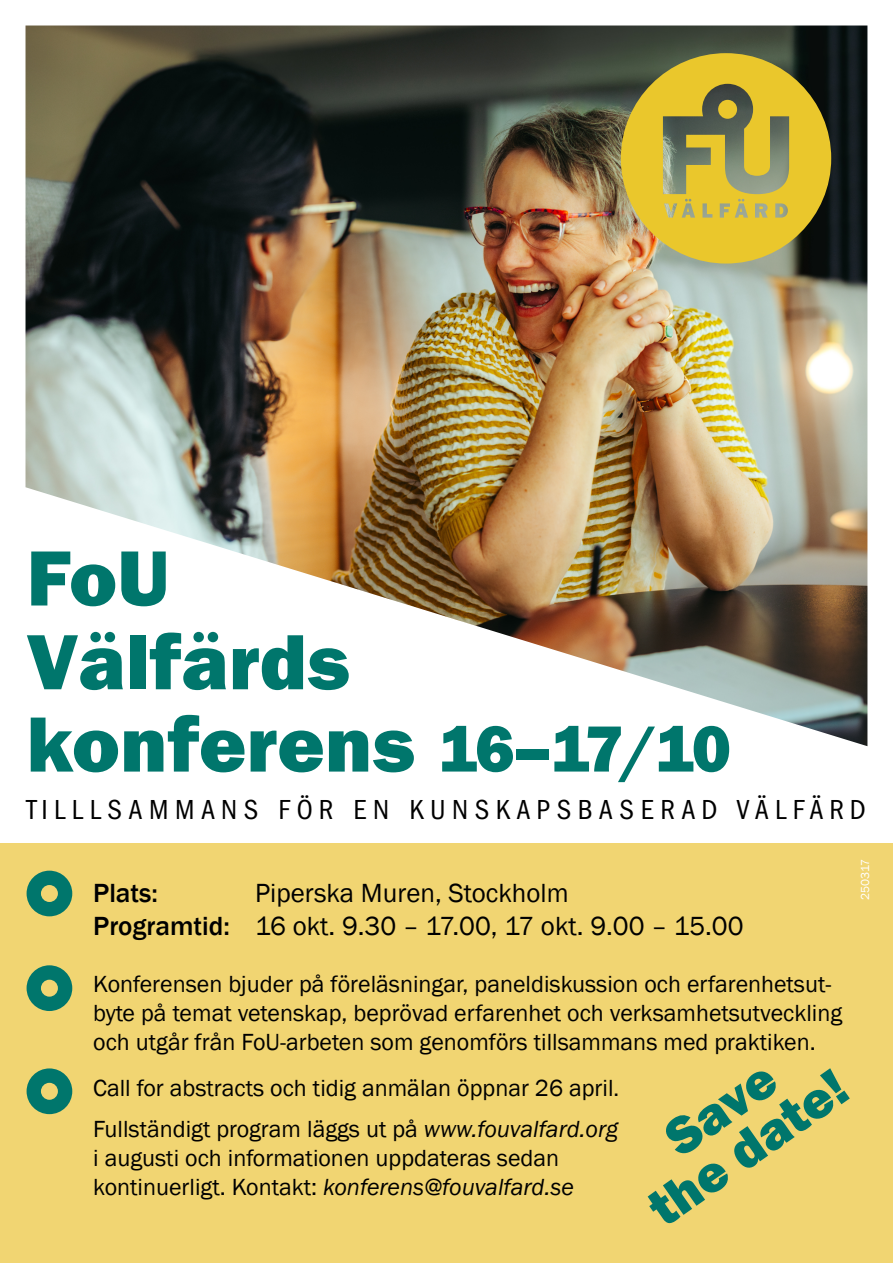
<style>
.page{position:relative;width:893px;height:1263px;background:#fff}
.page>*{position:absolute;margin:0;border:0;box-sizing:border-box;transform-origin:0 0}
.t1{font:800 81px/83.1px "Franklin Gothic";color:#00766c}
.t2{font:800 54px/48px "Franklin Gothic";color:#00766c;text-align:center}
.t3{font:condensed 28.5px "Franklin Gothic LT Pro";letter-spacing:.23em;color:#000}
.t4{font:27px/32.4px "Franklin Gothic";color:#000;text-align:center}
.t5{font:500 27px "Franklin Gothic";color:#000}
.t6{font:24px/28.8px "Franklin Gothic";color:#000}
.t7{font:12px "Franklin Gothic";color:#fff}
.s1{font-size:67.5px}
.s2{font-weight:500}
.s3{font-size:22.5px}
.s4{font-style:italic}
</style>
<div class="page">
<div style="left:0;top:843px;width:893px;height:420px;background:#f1d572"></div>
<img style="left:26px;top:26px;width:841px;height:720px">
<svg style="left:27px;top:871px;width:45px;height:45px"></svg>
<svg style="left:621px;top:53px;width:210px;height:211px;background:#b29f3c"></svg>
<svg style="left:27px;top:965px;width:45px;height:46px"></svg>
<svg style="left:27px;top:1068px;width:45px;height:46px"></svg>
<h1 class="t1" style="left:27px;top:537px;width:706px">FoU<br>Välfärds konferens <span class="s1">16–17/10</span></h1>
<p class="t3" style="left:27px;top:793px;width:841px">TILLLSAMMANS FÖR EN KUNSKAPSBASERAD VÄLFÄRD</p>
<p class="t4" style="left:93px;top:878px;width:652px">Piperska Muren, Stockholm<br><span class="s2">Programtid:</span> 16 okt. 9.30 – 17.00, 17 okt. 9.00 – 15.00</p>
<p class="t6" style="left:93px;top:970px;width:750px">Konferensen bjuder på föreläsningar, paneldiskussion och erfarenhetsut&shy;byte på temat vetenskap, beprövad erfarenhet och verksamhetsutveckling och utgår från FoU-arbeten som genomförs tillsammans med praktiken.</p>
<p class="t6" style="left:93px;top:1067px;width:527px;line-height:41.5px">Call for abstracts och tidig anmälan öppnar 26 april<span class="s3">.<br></span>Fullständigt program läggs ut på <span class="s4">www.fouvalfard.org</span></p>
<p class="t6" style="left:93px;top:1144px;width:482px">i augusti och informationen uppdateras sedan kontinuerligt. Kontakt: <span class="s4">konferens@fouvalfard.se</span></p>
<p class="t5" style="left:93px;top:877px;width:66px">Plats:</p>
<h2 class="t2" style="left:613px;top:1154px;width:231px;rotate:-35deg">Save<br>the date!</h2>
<p class="t7" style="left:858px;top:900px;width:42px;rotate:-90deg">250317</p>
</div>
